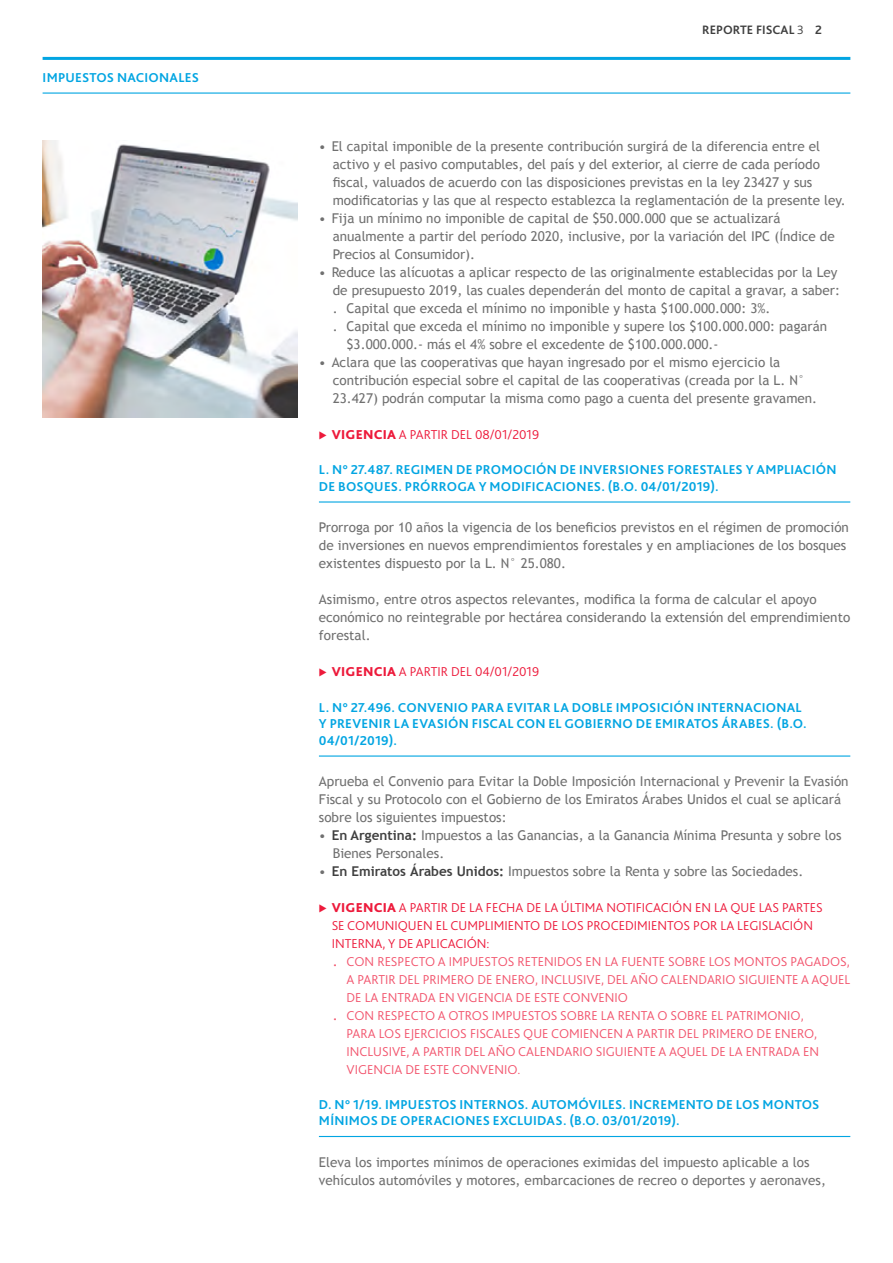
<style>
.page{position:relative;width:893px;height:1263px;background:#fff}
.page>*{position:absolute;margin:0;border:0;box-sizing:border-box;transform-origin:0 0}
.Texto_Comun{font:13.5px/18px "Trebuchet MS";color:#707070}
.Bajada_Subtitulo{font:700 13.5px/16.5px "Bliss Pro";letter-spacing:.02em;color:#02a5e2}
.t1{font:300 13.5px/18px "Bliss Pro";color:#f2536c;text-align:justify}
.t2{font:300 13.5px/18px "Bliss Pro";color:#ed1a3b}
.t3{font:700 12.75px "Bliss Pro";color:#404040}
.s1{font-weight:300}
.s2{font-weight:800}
.s3{font-weight:700;color:#404040}
.s4{font-family:"Trebuchet MS";font-weight:400}
</style>
<div class="page">
<hr style="left:43px;top:57px;width:807px;height:3px;background:#02a5e2">
<hr style="left:43px;top:92px;width:807px;height:2px;background:#02a5e2">
<img style="left:43px;top:141px;width:254px;height:276px">
<hr style="left:319px;top:501px;width:531px;height:2px;background:#02a5e2">
<hr style="left:319px;top:755px;width:531px;height:2px;background:#02a5e2">
<hr style="left:319px;top:1136px;width:531px;height:1px;background:#02a5e2">
<p class="Bajada_Subtitulo" style="left:43px;top:69px;width:158px">IMPUESTOS NACIONALES</p>
<p class="t3" style="left:702px;top:22px;width:121px">REPORTE FISCAL <span class="s1">3</span> 2</p>
<p class="Texto_Comun" style="left:333px;top:137px;width:514px;text-indent:-14px">• El capital imponible de la presente contribución surgirá de la diferencia entre el activo y el pasivo computables, del país y del exterior, al cierre de cada período fiscal, valuados de acuerdo con las disposiciones previstas en la ley 23427 y sus modificatorias y las que al respecto establezca la reglamentación de la presente ley.</p>
<p class="Texto_Comun" style="left:333px;top:209px;width:504px;text-indent:-14px">• Fija un mínimo no imponible de capital de $50.000.000 que se actualizará anualmente a partir del período 2020, inclusive, por la variación del IPC (Índice de<br>Precios al Consumidor).</p>
<p class="Texto_Comun" style="left:319px;top:263px;width:523px;text-align:right">• Reduce las alícuotas a aplicar respecto de las originalmente establecidas por la Ley de presupuesto 2019, las cuales dependerán del monto de capital a gravar, a saber:</p>
<p class="Texto_Comun" style="left:333px;top:299px;width:439px">. Capital que exceda el mínimo no imponible y hasta $100.000.000: 3%.</p>
<p class="Texto_Comun" style="left:347px;top:317px;width:482px;text-indent:-14px">. Capital que exceda el mínimo no imponible y supere los $100.000.000: pagarán $3.000.000.- más el 4% sobre el excedente de $100.000.000.-</p>
<p class="Texto_Comun" style="left:333px;top:353px;width:486px;text-indent:-14px">• Aclara que las cooperativas que hayan ingresado por el mismo ejercicio la contribución especial sobre el capital de las cooperativas (creada por la L. N°<br>23.427) podrán computar la misma como pago a cuenta del presente gravamen.</p>
<p class="t2" style="left:332px;top:425px;width:209px"><span class="s2">VIGENCIA</span> A PARTIR DEL 08/01/2019</p>
<p class="Bajada_Subtitulo" style="left:319px;top:461px;width:519px">L. N° 27.487. REGIMEN DE PROMOCIÓN DE INVERSIONES FORESTALES Y AMPLIACIÓN<br>DE BOSQUES. PRÓRROGA Y MODIFICACIONES. (B.O. 04/01/2019).</p>
<p class="Texto_Comun" style="left:319px;top:519px;width:532px">Prorroga por 10 años la vigencia de los beneficios previstos en el régimen de promoción de inversiones en nuevos emprendimientos forestales y en ampliaciones de los bosques existentes dispuesto por la L. N° 25.080.</p>
<p class="Texto_Comun" style="left:319px;top:591px;width:533px">Asimismo, entre otros aspectos relevantes, modifica la forma de calcular el apoyo económico no reintegrable por hectárea considerando la extensión del emprendimiento forestal.</p>
<p class="t2" style="left:332px;top:662px;width:209px"><span class="s2">VIGENCIA</span> A PARTIR DEL 04/01/2019</p>
<p class="Bajada_Subtitulo" style="left:319px;top:699px;width:489px">L. N° 27.496. CONVENIO PARA EVITAR LA DOBLE IMPOSICIÓN INTERNACIONAL<br>Y PREVENIR LA EVASIÓN FISCAL CON EL GOBIERNO DE EMIRATOS ÁRABES. (B.O.<br>04/01/2019).</p>
<p class="Texto_Comun" style="left:319px;top:773px;width:531px">Aprueba el Convenio para Evitar la Doble Imposición Internacional y Prevenir la Evasión<br>Fiscal y su Protocolo con el Gobierno de los Emiratos Árabes Unidos el cual se aplicará sobre los siguientes impuestos:</p>
<p class="Texto_Comun" style="left:333px;top:827px;width:510px;text-indent:-14px">• <span class="s3">En Argentina:</span> Impuestos a las Ganancias, a la Ganancia Mínima Presunta y sobre los<br>Bienes Personales.</p>
<p class="Texto_Comun" style="left:319px;top:863px;width:486px">• <span class="s3">En Emiratos Árabes Unidos:</span> Impuestos sobre la Renta y sobre las Sociedades.</p>
<p class="t2" style="left:332px;top:898px;width:493px"><span class="s2">VIGENCIA</span> A PARTIR DE LA FECHA DE LA ÚLTIMA NOTIFICACIÓN EN LA QUE LAS PARTES<br>SE COMUNIQUEN EL CUMPLIMIENTO DE LOS PROCEDIMIENTOS POR LA LEGISLACIÓN<br>INTERNA, Y DE APLICACIÓN:</p>
<p class="t1" style="left:347px;top:952px;width:505px;text-indent:-14px"><span class="s4">.</span> CON RESPECTO A IMPUESTOS RETENIDOS EN LA FUENTE SOBRE LOS MONTOS PAGADOS, A PARTIR DEL PRIMERO DE ENERO, INCLUSIVE, DEL AÑO CALENDARIO SIGUIENTE A AQUEL DE LA ENTRADA EN VIGENCIA DE ESTE CONVENIO</p>
<p class="t1" style="left:347px;top:1006px;width:474px;text-align:left;text-indent:-14px"><span class="s4">.</span> CON RESPECTO A OTROS IMPUESTOS SOBRE LA RENTA O SOBRE EL PATRIMONIO, PARA LOS EJERCICIOS FISCALES QUE COMIENCEN A PARTIR DEL PRIMERO DE ENERO, INCLUSIVE, A PARTIR DEL AÑO CALENDARIO SIGUIENTE A AQUEL DE LA ENTRADA EN VIGENCIA DE ESTE CONVENIO.</p>
<p class="Bajada_Subtitulo" style="left:319px;top:1096px;width:502px">D. N° 1/19. IMPUESTOS INTERNOS. AUTOMÓVILES. INCREMENTO DE LOS MONTOS<br>MÍNIMOS DE OPERACIONES EXCLUIDAS. (B.O. 03/01/2019).</p>
<p class="Texto_Comun" style="left:319px;top:1153px;width:509px">Eleva los importes mínimos de operaciones eximidas del impuesto aplicable a los vehículos automóviles y motores, embarcaciones de recreo o deportes y aeronaves,</p>
</div>
